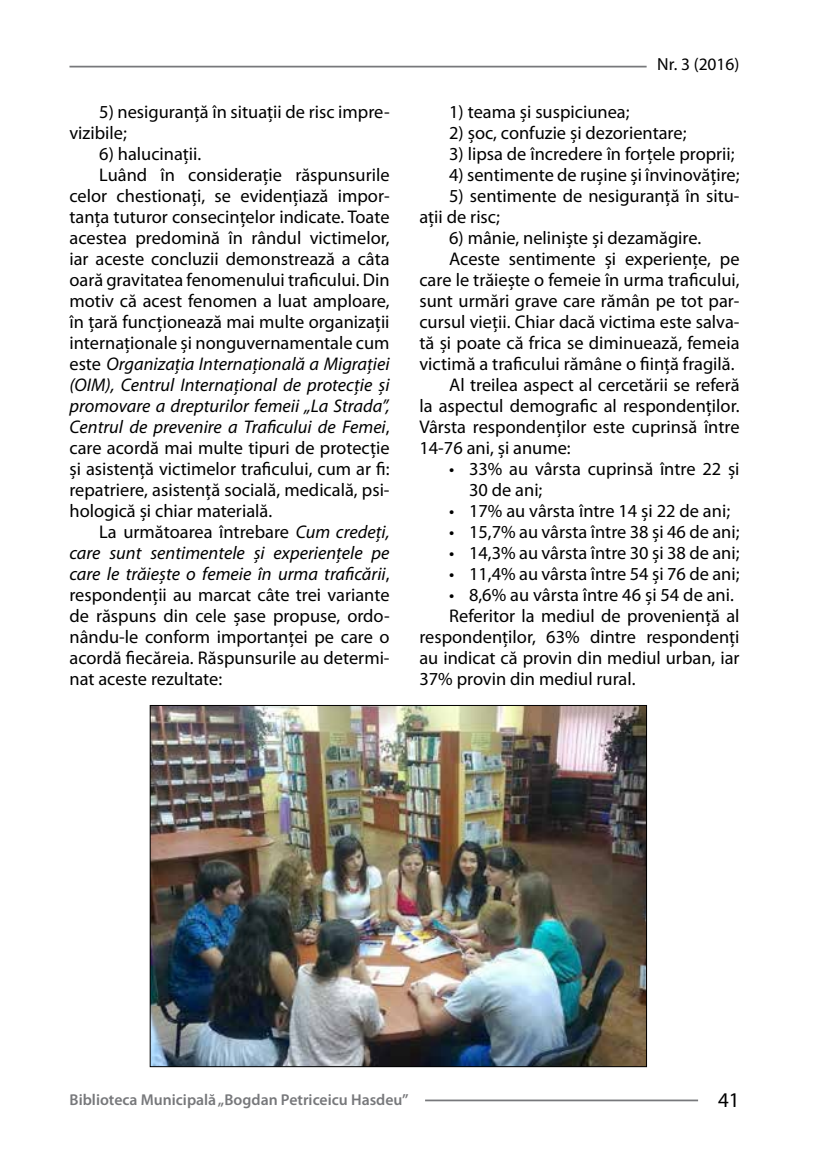
<style>
.page{position:relative;width:819px;height:1166px;background:#fff}
.page>*{position:absolute;margin:0;border:0;box-sizing:border-box;transform-origin:0 0}
.t1{font:21px "Myriad Pro";color:#000}
.t2{font:18.38px/21px "Myriad Pro";color:#000}
.t3{font:italic 18.38px "Myriad Pro";color:#000}
.t4{font:17.5px "Myriad Pro";color:#000}
.t5{font:600 15.75px "Myriad Pro";color:#77787b}
.s1{font-style:normal}
.s2{font-style:italic}
</style>
<div class="page">
<hr style="left:425px;top:1099px;width:273px;height:2px;background:#77787b">
<hr style="left:69px;top:66px;width:577px;height:1px;background:#77787b">
<img style="left:152px;top:707px;width:492px;height:358px">
<p class="t2" style="left:69px;top:101px;width:321px;text-indent:30px">5) nesiguranță în situații de risc impre&shy;vizibile;</p>
<p class="t2" style="left:99px;top:143px;width:104px">6) halucinații.</p>
<p class="t2" style="left:99px;top:164px;width:292px">Luând în considerație răspunsurile</p>
<p class="t2" style="left:69px;top:185px;width:321px">celor chestionați, se evidențiază impor-</p>
<p class="t2" style="left:69px;top:206px;width:321px">tanța tuturor consecințelor indicate. Toate</p>
<p class="t2" style="left:69px;top:227px;width:321px">acestea predomină în rândul victimelor,</p>
<p class="t2" style="left:69px;top:248px;width:321px">iar aceste concluzii demonstrează a câta</p>
<p class="t2" style="left:69px;top:269px;width:321px">oară gravitatea fenomenului traficului. Din</p>
<p class="t2" style="left:69px;top:290px;width:321px">motiv că acest fenomen a luat amploare,</p>
<p class="t2" style="left:69px;top:311px;width:321px">în țară funcționează mai multe organizații</p>
<p class="t2" style="left:69px;top:332px;width:321px">internaționale și nonguvernamentale cum</p>
<p class="t3" style="left:69px;top:352px;width:321px"><span class="s1">este</span> Organizația Internațională a Migrației</p>
<p class="t3" style="left:69px;top:373px;width:322px">(OIM), Centrul Internațional de protecție și</p>
<p class="t3" style="left:69px;top:394px;width:321px">promovare a drepturilor femeii „La Strada”,</p>
<p class="t3" style="left:69px;top:415px;width:322px">Centrul de prevenire a Traficului de Femei<span class="s1">,</span></p>
<p class="t2" style="left:69px;top:437px;width:321px">care acordă mai multe tipuri de protecție</p>
<p class="t2" style="left:69px;top:458px;width:321px">și asistență victimelor traficului, cum ar fi:</p>
<p class="t2" style="left:69px;top:479px;width:321px">repatriere, asistență socială, medicală, psi-</p>
<p class="t2" style="left:69px;top:500px;width:204px">hologică și chiar materială.</p>
<p class="t2" style="left:99px;top:521px;width:292px">La următoarea întrebare <span class="s2">Cum credeți,</span></p>
<p class="t3" style="left:69px;top:541px;width:321px">care sunt sentimentele și experiențele pe</p>
<p class="t3" style="left:69px;top:562px;width:321px">care le trăiește o femeie în urma traficării<span class="s1">,</span></p>
<p class="t2" style="left:69px;top:584px;width:321px">respondenții au marcat câte trei variante</p>
<p class="t2" style="left:69px;top:605px;width:321px">de răspuns din cele șase propuse, ordo-</p>
<p class="t2" style="left:69px;top:626px;width:321px">nându-le conform importanței pe care o</p>
<p class="t2" style="left:69px;top:647px;width:321px">acordă fiecăreia. Răspunsurile au determi-</p>
<p class="t2" style="left:69px;top:668px;width:154px">nat aceste rezultate:</p>
<p class="t4" style="left:657px;top:54px;width:84px">Nr. 3 (2016)</p>
<p class="t2" style="left:449px;top:101px;width:182px">1) teama și suspiciunea;</p>
<p class="t2" style="left:449px;top:122px;width:239px">2) șoc, confuzie și dezorientare;</p>
<p class="t2" style="left:449px;top:143px;width:287px">3) lipsa de încredere în forțele proprii;</p>
<p class="t2" style="left:449px;top:164px;width:292px">4) sentimente de rușine și învinovățire;</p>
<p class="t2" style="left:419px;top:185px;width:321px;text-indent:30px">5) sentimente de nesiguranță în situ&shy;ații de risc;</p>
<p class="t2" style="left:449px;top:227px;width:253px">6) mânie, neliniște și dezamăgire.</p>
<p class="t2" style="left:449px;top:248px;width:292px">Aceste sentimente și experiențe, pe</p>
<p class="t2" style="left:419px;top:269px;width:322px">care le trăiește o femeie în urma traficului,</p>
<p class="t2" style="left:419px;top:290px;width:321px">sunt urmări grave care rămân pe tot par-</p>
<p class="t2" style="left:419px;top:311px;width:321px">cursul vieții. Chiar dacă victima este salva-</p>
<p class="t2" style="left:419px;top:332px;width:321px">tă și poate că frica se diminuează, femeia</p>
<p class="t2" style="left:419px;top:353px;width:317px">victimă a traficului rămâne o ființă fragilă.</p>
<p class="t2" style="left:449px;top:374px;width:292px">Al treilea aspect al cercetării se referă</p>
<p class="t2" style="left:419px;top:395px;width:321px">la aspectul demografic al respondenților.</p>
<p class="t2" style="left:419px;top:416px;width:321px">Vârsta respondenților este cuprinsă între</p>
<p class="t2" style="left:419px;top:437px;width:153px">14-76 ani, și anume:</p>
<p class="t2" style="left:469px;top:458px;width:272px;text-indent:-20px">• 33% au vârsta cuprinsă între 22 și<br>30 de ani;</p>
<p class="t2" style="left:449px;top:500px;width:282px">• 17% au vârsta între 14 și 22 de ani;</p>
<p class="t2" style="left:449px;top:521px;width:292px">• 15,7% au vârsta între 38 și 46 de ani;</p>
<p class="t2" style="left:449px;top:542px;width:292px">• 14,3% au vârsta între 30 și 38 de ani;</p>
<p class="t2" style="left:449px;top:563px;width:292px">• 11,4% au vârsta între 54 și 76 de ani;</p>
<p class="t2" style="left:449px;top:584px;width:286px">• 8,6% au vârsta între 46 și 54 de ani.</p>
<p class="t2" style="left:449px;top:605px;width:292px">Referitor la mediul de proveniență al</p>
<p class="t2" style="left:419px;top:626px;width:321px">respondenților, 63% dintre respondenți</p>
<p class="t2" style="left:419px;top:647px;width:321px">au indicat că provin din mediul urban, iar</p>
<p class="t2" style="left:419px;top:668px;width:217px">37% provin din mediul rural.</p>
<p class="t5" style="left:70px;top:1090px;width:340px">Biblioteca Municipală „Bogdan Petriceicu Hasdeu”</p>
<p class="t1" style="left:718px;top:1087px;width:23px">41</p>
</div>
